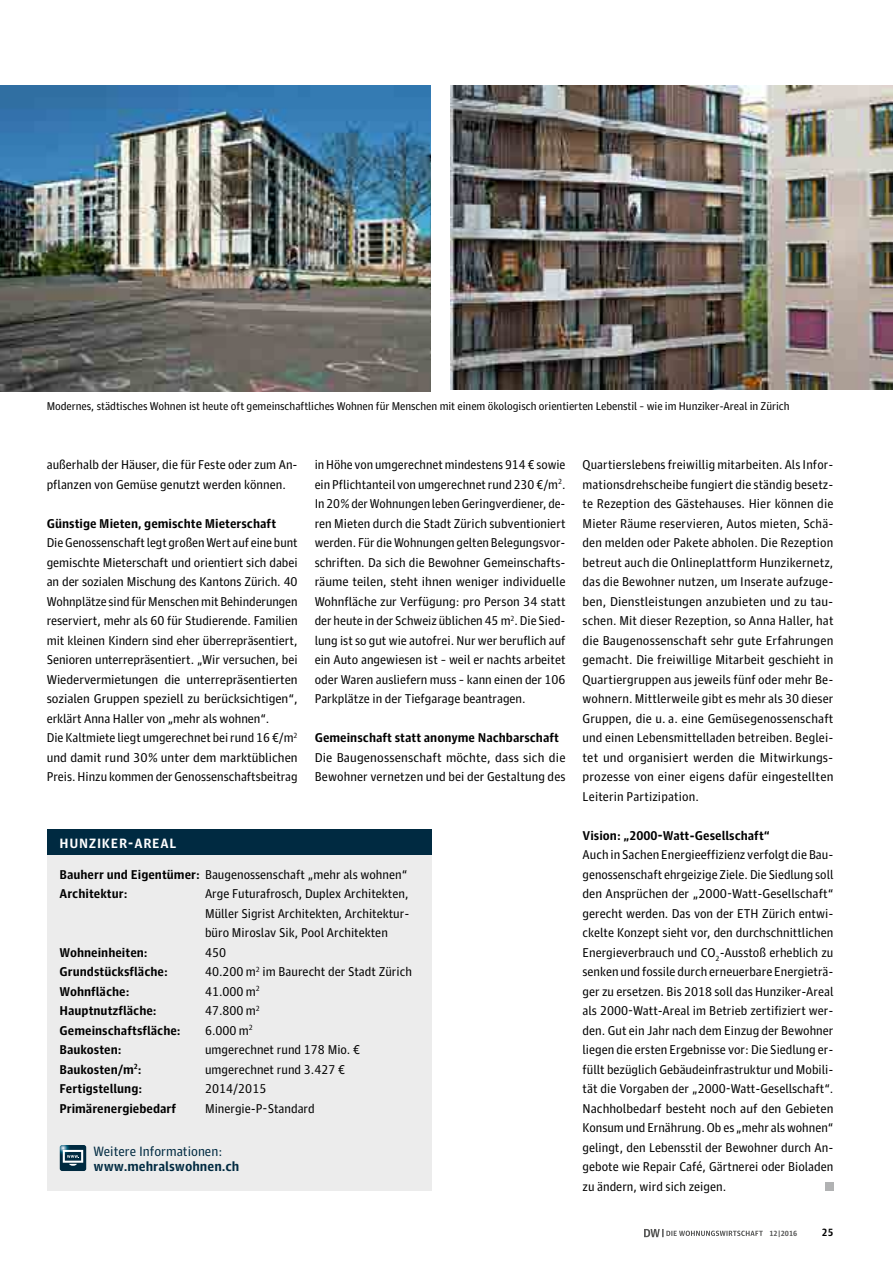
<style>
.page{position:relative;width:893px;height:1263px;background:#fff}
.page>*{position:absolute;margin:0;border:0;box-sizing:border-box;transform-origin:0 0}
.t1{font:13.5px "Guardian Agate Sans 1";color:#002a41}
.t2{font:700 13.5px "Guardian Agate Sans 1";color:#002a41}
.t3{font:700 13.5px "Guardian Agate Sans 1";letter-spacing:.05em;color:#fff}
.t4{font:12.75px/19.5px "Guardian Agate Sans 1";color:#000;text-align:justify}
.t5{font:700 12.75px/19.5px "Guardian Agate Sans 1";color:#000}
.t6{font:11.25px "Guardian Agate Sans 1";letter-spacing:-.005em;color:#000}
.t7{font:700 10.5px "Guardian Agate Sans 1";color:#000}
.t8{font:700 7.5px "Guardian Agate Sans 1";color:#565655}
.s1{font-weight:400}
</style>
<div class="page">
<svg style="left:644px;top:1229px;width:119px;height:8px"></svg>
<div style="left:825px;top:1182px;width:8px;height:9px;background:#b1b2b3"></div>
<div style="left:47px;top:850px;width:385px;height:341px;background:#ececec"></div>
<div style="left:47px;top:830px;width:385px;height:25px;background:#002a41"></div>
<svg style="left:60px;top:1145px;width:26px;height:26px"></svg>
<img style="left:0;top:85px;width:431px;height:306px">
<img style="left:451px;top:85px;width:442px;height:305px">
<p class="t6" style="left:47px;top:399px;width:744px">Modernes, städtisches Wohnen ist heute oft gemeinschaftliches Wohnen für Menschen mit einem ökologisch orientierten Lebenstil – wie im Hunziker-Areal in Zürich</p>
<p class="t4" style="left:47px;top:454px;width:252px">außerhalb der Häuser, die für Feste oder zum An&shy;pflanzen von Gemüse genutzt werden können.</p>
<p class="t5" style="left:47px;top:513px;width:231px">Günstige Mieten, gemischte Mieterschaft</p>
<p class="t4" style="left:47px;top:532px;width:252px;text-align:left">Die Genossenschaft legt großen Wert auf eine bunt gemischte Mieterschaft und orientiert sich dabei an der sozialen Mischung des Kantons Zürich. 40<br>Wohnplätze sind für Menschen mit Behinderungen reserviert, mehr als 60 für Studierende. Familien mit kleinen Kindern sind eher überrepräsentiert, Senioren unterrepräsentiert. „Wir versuchen, bei Wiedervermietungen die unterrepräsentierten sozialen Gruppen speziell zu berücksichtigen“, erklärt Anna Haller von „mehr als wohnen“.<br>Die Kaltmiete liegt umgerechnet bei rund 16 €/m<sup>2 </sup>und damit rund 30 % unter dem marktüblichen Preis. Hinzu kommen der Genossenschaftsbeitrag</p>
<p class="t4" style="left:315px;top:454px;width:252px">in Höhe von umgerechnet mindestens 914 € sowie ein Pflichtanteil von umgerechnet rund 230 €/m<sup>2</sup>.<br>In 20 % der Wohnungen leben Geringverdiener, de&shy;ren Mieten durch die Stadt Zürich subventioniert werden. Für die Wohnungen gelten Belegungsvor&shy;schriften. Da sich die Bewohner Gemeinschafts&shy;räume teilen, steht ihnen weniger individuelle Wohnfläche zur Verfügung: pro Person 34 statt der heute in der Schweiz üblichen 45 m<sup>2</sup>. Die Sied&shy;lung ist so gut wie autofrei. Nur wer beruflich auf ein Auto angewiesen ist – weil er nachts arbeitet oder Waren ausliefern muss – kann einen der 106<br>Parkplätze in der Tiefgarage beantragen.</p>
<p class="t5" style="left:315px;top:727px;width:246px">Gemeinschaft statt anonyme Nachbarschaft</p>
<p class="t4" style="left:315px;top:746px;width:252px">Die Baugenossenschaft möchte, dass sich die<br>Bewohner vernetzen und bei der Gestaltung des</p>
<p class="t3" style="left:60px;top:834px;width:119px">HUNZIKER-AREAL</p>
<p class="t5" style="left:60px;top:864px;width:349px">Bauherr und Eigentümer: <span class="s1">Baugenossenschaft „mehr als wohnen“<br></span>Architektur:</p>
<p class="t4" style="left:205px;top:883px;width:206px">Arge Futurafrosch, Duplex Architekten, Müller Sigrist Architekten, Architektur&shy;büro Miroslav Sik, Pool Architekten</p>
<p class="t5" style="left:60px;top:942px;width:90px">Wohneinheiten:</p>
<p class="t4" style="left:205px;top:941px;width:23px">450</p>
<p class="t5" style="left:60px;top:961px;width:110px">Grundstücksfläche:</p>
<p class="t4" style="left:205px;top:961px;width:208px">40.200 m<sup>2</sup> im Baurecht der Stadt Zürich</p>
<p class="t5" style="left:60px;top:981px;width:71px">Wohnfläche:</p>
<p class="t4" style="left:205px;top:980px;width:56px">41.000 m<sup>2</sup></p>
<p class="t5" style="left:60px;top:1000px;width:99px">Hauptnutzfläche:</p>
<p class="t4" style="left:205px;top:1000px;width:56px">47.800 m<sup>2</sup></p>
<p class="t5" style="left:60px;top:1020px;width:123px">Gemeinschaftsfläche:</p>
<p class="t4" style="left:205px;top:1019px;width:49px">6.000 m<sup>2</sup></p>
<p class="t5" style="left:60px;top:1039px;width:64px">Baukosten:</p>
<p class="t4" style="left:205px;top:1039px;width:157px">umgerechnet rund 178 Mio. €</p>
<p class="t5" style="left:60px;top:1059px;width:84px">Baukosten/m<sup>2</sup>:</p>
<p class="t4" style="left:205px;top:1058px;width:142px">umgerechnet rund 3.427 €</p>
<p class="t5" style="left:60px;top:1078px;width:84px">Fertigstellung:</p>
<p class="t4" style="left:205px;top:1078px;width:63px">2014/2015</p>
<p class="t5" style="left:60px;top:1098px;width:118px">Primärenergiebedarf</p>
<p class="t4" style="left:205px;top:1097px;width:111px">Minergie-P-Standard</p>
<p class="t1" style="left:94px;top:1142px;width:130px">Weitere Informationen:</p>
<p class="t2" style="left:94px;top:1157px;width:147px">www.mehralswohnen.ch</p>
<p class="t4" style="left:583px;top:454px;width:252px">Quartierslebens freiwillig mitarbeiten. Als Infor&shy;mationsdrehscheibe fungiert die ständig besetz&shy;te Rezeption des Gästehauses. Hier können die Mieter Räume reservieren, Autos mieten, Schä&shy;den melden oder Pakete abholen. Die Rezeption betreut auch die Onlineplattform Hunzikernetz, das die Bewohner nutzen, um Inserate aufzuge&shy;ben, Dienstleistungen anzubieten und zu tau&shy;schen. Mit dieser Rezeption, so Anna Haller, hat die Baugenossenschaft sehr gute Erfahrungen gemacht. Die freiwillige Mitarbeit geschieht in Quartiergruppen aus jeweils fünf oder mehr Be&shy;wohnern. Mittlerweile gibt es mehr als 30 dieser Gruppen, die u. a. eine Gemüsegenossenschaft und einen Lebensmittelladen betreiben. Beglei&shy;tet und organisiert werden die Mitwirkungs&shy;prozesse von einer eigens dafür eingestellten Leiterin Partizipation.</p>
<p class="t5" style="left:583px;top:825px;width:189px">Vision: „2000-Watt-Gesellschaft“</p>
<p class="t4" style="left:583px;top:844px;width:252px">Auch in Sachen Energieeffizienz verfolgt die Bau&shy;genossenschaft ehrgeizige Ziele. Die Siedlung soll den Ansprüchen der „2000-Watt-Gesellschaft“ gerecht werden. Das von der ETH Zürich entwi&shy;ckelte Konzept sieht vor, den durchschnittlichen Energieverbrauch und CO<sub>2</sub>-Ausstoß erheblich zu senken und fossile durch erneuerbare Energieträ&shy;ger zu ersetzen. Bis 2018 soll das Hunziker-Areal als 2000-Watt-Areal im Betrieb zertifiziert wer&shy;den. Gut ein Jahr nach dem Einzug der Bewohner liegen die ersten Ergebnisse vor: Die Siedlung er&shy;füllt bezüglich Gebäudeinfrastruktur und Mobili&shy;tät die Vorgaben der „2000-Watt-Gesellschaft“.<br>Nachholbedarf besteht noch auf den Gebieten Konsum und Ernährung. Ob es „mehr als wohnen“ gelingt, den Lebensstil der Bewohner durch An&shy;gebote wie Repair Café, Gärtnerei oder Bioladen zu ändern, wird sich zeigen.</p>
<p class="t8" style="left:769px;top:1228px;width:29px">12 | 2016</p>
<p class="t7" style="left:822px;top:1225px;width:13px">25</p>
</div>
